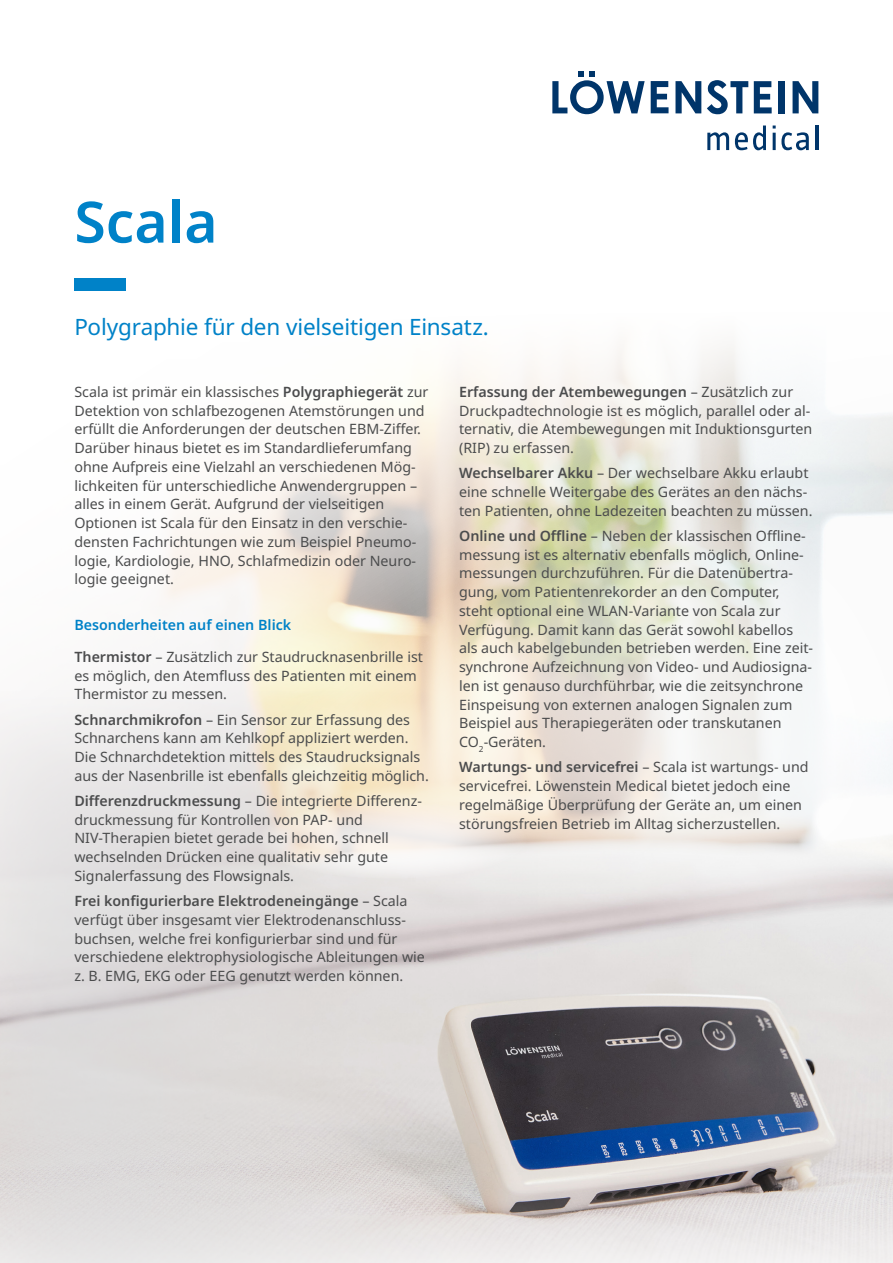
<style>
.page{position:relative;width:893px;height:1263px;background:#fff}
.page>*{position:absolute;margin:0;border:0;box-sizing:border-box;transform-origin:0 0}
.Headline{font:600 57px "Noto Sans";color:#0082c8}
.Subheadline{font:22.5px "Noto Sans";letter-spacing:-.01em;color:#0082c8}
.t1{font:14.25px/18.8px "Noto Sans";color:#4b4c4d}
.t2{font:600 14.25px "Noto Sans";color:#0082c8}
.s1{font-weight:600}
</style>
<div class="page">
<img style="left:141px;top:346px;width:752px;height:917px">
<svg style="left:792px;top:81px;width:26px;height:32px"></svg>
<div style="left:778px;top:81px;width:6px;height:32px;background:#00356a"></div>
<svg style="left:675px;top:81px;width:26px;height:32px"></svg>
<svg style="left:552px;top:71px;width:93px;height:43px"></svg>
<svg style="left:651px;top:81px;width:17px;height:32px"></svg>
<svg style="left:754px;top:81px;width:18px;height:32px"></svg>
<svg style="left:707px;top:80px;width:41px;height:34px"></svg>
<svg style="left:735px;top:126px;width:31px;height:24px"></svg>
<hr style="left:815px;top:126px;width:3px;height:24px;background:#00356a">
<svg style="left:707px;top:132px;width:22px;height:18px"></svg>
<svg style="left:773px;top:126px;width:36px;height:24px"></svg>
<div style="left:74px;top:278px;width:51px;height:13px;background:#0082c8"></div>
<svg style="left:0;top:690px;width:580px;height:573px;background:#d6d3d3"></svg>
<svg style="left:252px;top:485px;width:641px;height:453px"></svg>
<svg style="left:255px;top:801px;width:272px;height:78px;fill:#f4ede6"></svg>
<p class="Headline" style="left:74px;top:190px;width:145px">Scala</p>
<p class="Subheadline" style="left:74px;top:314px;width:416px">Polygraphie für den vielseitigen Einsatz.</p>
<p class="t1" style="left:74px;top:383px;width:356px">Scala ist primär ein klassisches <span class="s1">Polygraphiegerät</span> zur Detektion von schlafbezogenen Atemstörungen und erfüllt die Anforderungen der deutschen EBM-Ziffer.<br>Darüber hinaus bietet es im Standardlieferumfang ohne Aufpreis eine Vielzahl an verschiedenen Mög&shy;lichkeiten für unterschiedliche Anwendergruppen – alles in einem Gerät. Aufgrund der vielseitigen Optionen ist Scala für den Einsatz in den verschie&shy;densten Fachrichtungen wie zum Beispiel Pneumo&shy;logie, Kardiologie, HNO, Schlafmedizin oder Neuro&shy;logie geeignet.</p>
<p class="t2" style="left:74px;top:617px;width:218px">Besonderheiten auf einen Blick</p>
<p class="t1" style="left:74px;top:648px;width:350px"><span class="s1">Thermistor</span> – Zusätzlich zur Staudrucknasenbrille ist es möglich, den Atemfluss des Patienten mit einem<br>Thermistor zu messen.</p>
<p class="t1" style="left:74px;top:710px;width:356px"><span class="s1">Schnarchmikrofon</span> – Ein Sensor zur Erfassung des Schnarchens kann am Kehlkopf appliziert werden.<br>Die Schnarchdetektion mittels des Staudrucksignals aus der Nasenbrille ist ebenfalls gleichzeitig möglich.</p>
<p class="t1" style="left:74px;top:792px;width:349px"><span class="s1">Differenzdruckmessung</span> – Die integrierte Differenz&shy;druckmessung für Kontrollen von PAP- und NIV-Therapien bietet gerade bei hohen, schnell wechselnden Drücken eine qualitativ sehr gute Signalerfassung des Flowsignals.</p>
<p class="t1" style="left:74px;top:892px;width:352px"><span class="s1">Frei konfigurierbare Elektrodeneingänge</span> – Scala verfügt über insgesamt vier Elektrodenanschluss&shy;buchsen, welche frei konfigurierbar sind und für verschiedene elektrophysiologische Ableitungen wie z. B. EMG, EKG oder EEG genutzt werden können.</p>
<p class="t1" style="left:459px;top:383px;width:355px"><span class="s1">Erfassung der Atembewegungen</span> – Zusätzlich zur Druckpadtechnologie ist es möglich, parallel oder al&shy;ternativ, die Atembewegungen mit Induktionsgurten (RIP) zu erfassen.</p>
<p class="t1" style="left:459px;top:464px;width:355px"><span class="s1">Wechselbarer Akku</span> – Der wechselbare Akku erlaubt eine schnelle Weitergabe des Gerätes an den nächs&shy;ten Patienten, ohne Ladezeiten beachten zu müssen.</p>
<p class="t1" style="left:459px;top:527px;width:356px"><span class="s1">Online und Offline</span> – Neben der klassischen Offline&shy;messung ist es alternativ ebenfalls möglich, Online&shy;messungen durchzuführen. Für die Datenübertra&shy;gung, vom Patientenrekorder an den Computer, steht optional eine WLAN-Variante von Scala zur Verfügung. Damit kann das Gerät sowohl kabellos als auch kabelgebunden betrieben werden. Eine zeit&shy;synchrone Aufzeichnung von Video- und Audiosigna&shy;len ist genauso durchführbar, wie die zeitsynchrone Einspeisung von externen analogen Signalen zum Beispiel aus Therapiegeräten oder transkutanen CO<sub>2</sub>-Geräten.</p>
<p class="t1" style="left:459px;top:758px;width:351px"><span class="s1">Wartungs- und servicefrei</span> – Scala ist wartungs- und servicefrei. Löwenstein Medical bietet jedoch eine regelmäßige Überprüfung der Geräte an, um einen störungsfreien Betrieb im Alltag sicherzustellen.</p>
</div>
